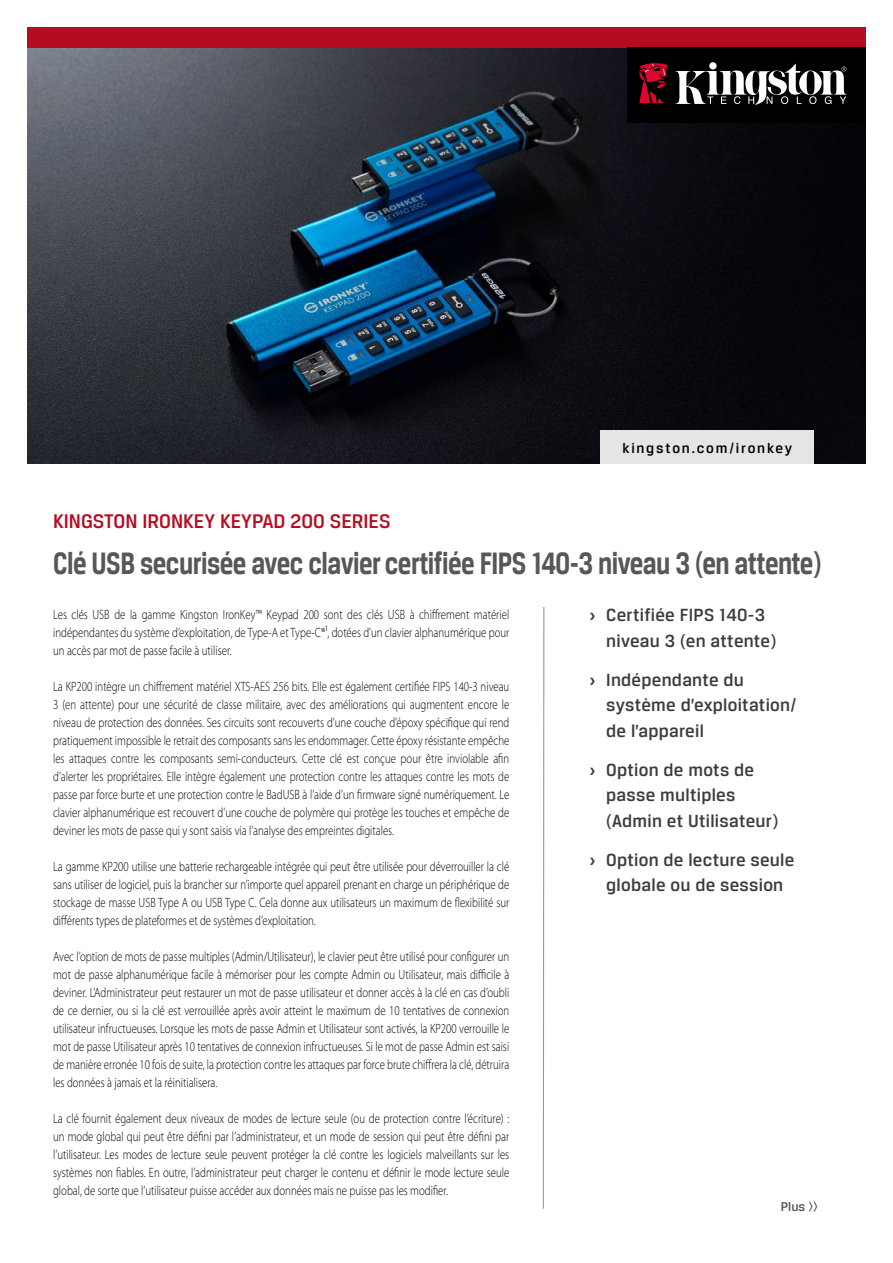
<style>
.page{position:relative;width:893px;height:1263px;background:#fff}
.page>*{position:absolute;margin:0;border:0;box-sizing:border-box;transform-origin:0 0}
.t1{font:700 33px "Breuer Text";letter-spacing:-.02em;color:#575756;scale:.8 1}
.t2{font:500 21px "Breuer Text";color:#b60c22}
.t3{font:500 18.75px/25.5px "Breuer Text";letter-spacing:.015em;color:#3c3c3b}
.t4{font:500 15px "Breuer Text";letter-spacing:.12em;color:#000}
.t5{font:300 13.5px/18px "Myriad Pro";color:#000;text-align:justify;scale:.8 1}
.t6{font:500 13.5px "Breuer Text";color:#575756}
.s1{font-weight:700}
</style>
<div class="page">
<img style="left:27px;top:47px;width:839px;height:416px">
<div style="left:27px;top:27px;width:839px;height:20px;background:#b60c22"></div>
<div style="left:628px;top:48px;width:238px;height:75px;background:#000"></div>
<svg style="left:675px;top:64px;width:172px;height:41px"></svg>
<svg style="left:639px;top:63px;width:29px;height:41px"></svg>
<svg style="left:542px;top:607px;width:3px;height:602px"></svg>
<div style="left:600px;top:430px;width:214px;height:34px;background:#e5e5e5"></div>
<h2 class="t2" style="left:53px;top:509px;width:339px">KINGSTON IRONKEY KEYPAD 200 SERIES</h2>
<p class="t4" style="left:622px;top:440px;width:171px">kingston.com/ironkey</p>
<h1 class="t1" style="left:53px;top:544px;width:962px">Clé USB securisée avec clavier certifiée FIPS 140-3 niveau 3 (en attente)</h1>
<p class="t5" style="left:53px;top:605px;width:572px">Les clés USB de la gamme Kingston IronKey™ Keypad 200 sont des clés USB à chiffrement matériel indépendantes du système d’exploitation, de Type-A et Type-C®¹, dotées d’un clavier alphanumérique pour un accès par mot de passe facile à utiliser.</p>
<p class="t5" style="left:53px;top:677px;width:572px">La KP200 intègre un chiffrement matériel XTS-AES 256 bits. Elle est également certifiée FIPS 140-3 niveau 3 (en attente) pour une sécurité de classe militaire, avec des améliorations qui augmentent encore le niveau de protection des données. Ses circuits sont recouverts d’une couche d’époxy spécifique qui rend pratiquement impossible le retrait des composants sans les endommager. Cette époxy résistante empêche les attaques contre les composants semi-conducteurs. Cette clé est conçue pour être inviolable afin d’alerter les propriétaires. Elle intègre également une protection contre les attaques contre les mots de passe par force burte et une protection contre le BadUSB à l’aide d’un firmware signé numériquement. Le clavier alphanumérique est recouvert d’une couche de polymère qui protège les touches et empêche de deviner les mots de passe qui y sont saisis via l’analyse des empreintes digitales.</p>
<p class="t5" style="left:53px;top:857px;width:572px">La gamme KP200 utilise une batterie rechargeable intégrée qui peut être utilisée pour déverrouiller la clé sans utiliser de logiciel, puis la brancher sur n’importe quel appareil prenant en charge un périphérique de stockage de masse USB Type A ou USB Type C. Cela donne aux utilisateurs un maximum de flexibilité sur différents types de plateformes et de systèmes d’exploitation.</p>
<p class="t5" style="left:53px;top:947px;width:572px">Avec l’option de mots de passe multiples (Admin/Utilisateur), le clavier peut être utilisé pour configurer un mot de passe alphanumérique facile à mémoriser pour les compte Admin ou Utilisateur, mais difficile à deviner. L’Administrateur peut restaurer un mot de passe utilisateur et donner accès à la clé en cas d’oubli de ce dernier, ou si la clé est verrouillée après avoir atteint le maximum de 10 tentatives de connexion utilisateur infructueuses. Lorsque les mots de passe Admin et Utilisateur sont activés, la KP200 verrouille le mot de passe Utilisateur après 10 tentatives de connexion infructueuses. Si le mot de passe Admin est saisi de manière erronée 10 fois de suite, la protection contre les attaques par force brute chiffrera la clé, détruira les données à jamais et la réinitialisera.</p>
<p class="t5" style="left:53px;top:1109px;width:572px">La clé fournit également deux niveaux de modes de lecture seule (ou de protection contre l’écriture) : un mode global qui peut être défini par l’administrateur, et un mode de session qui peut être défini par l’utilisateur. Les modes de lecture seule peuvent protéger la clé contre les logiciels malveillants sur les systèmes non fiables. En outre, l’administrateur peut charger le contenu et définir le mode lecture seule global, de sorte que l’utilisateur puisse accéder aux données mais ne puisse pas les modifier.</p>
<p class="t6" style="left:781px;top:1199px;width:39px">Plus &gt;&gt;</p>
<h3 class="t3" style="left:606px;top:602px;width:172px;text-indent:-17px"><span class="s1">›</span> Certifiée FIPS 140-3 niveau 3 (en attente)</h3>
<h3 class="t3" style="left:606px;top:666px;width:192px;text-indent:-17px"><span class="s1">›</span> Indépendante du système d’exploitation/ de l’appareil</h3>
<h3 class="t3" style="left:606px;top:756px;width:174px;text-indent:-17px"><span class="s1">›</span> Option de mots de passe multiples (Admin et Utilisateur)</h3>
<h3 class="t3" style="left:589px;top:846px;width:206px;text-align:center"><span class="s1">›</span> Option de lecture seule globale ou de session</h3>
</div>
